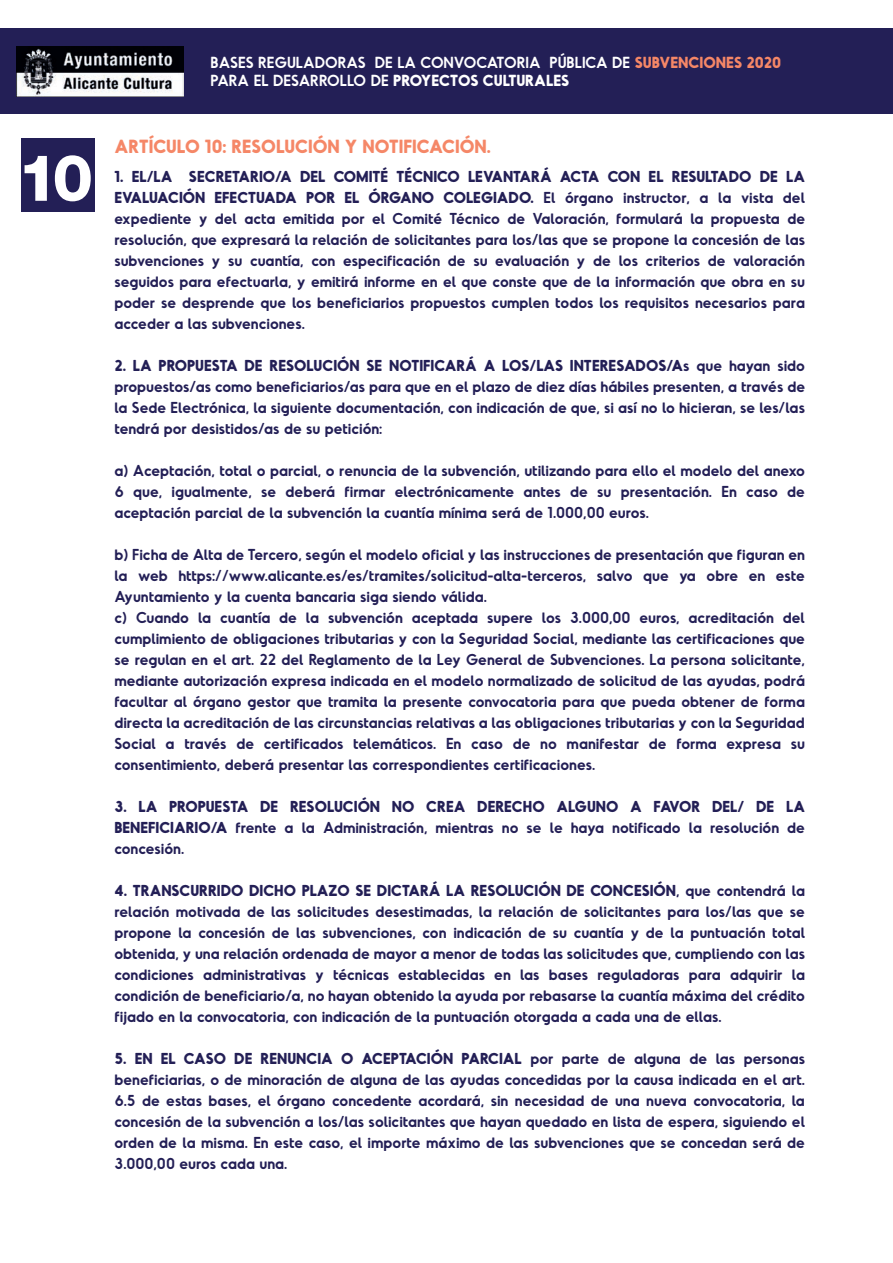
<style>
.page{position:relative;width:893px;height:1263px;background:#fff}
.page>*{position:absolute;margin:0;border:0;box-sizing:border-box;transform-origin:0 0}
.t1{font:800 64.35px "Helvetica Neue";color:#fff}
.t2{font:700 18px "Odudo Soft";color:#f58767}
.t3{font:600 15.15px/18.1px "Odudo Soft";color:#fff}
.t4{font:600 15px/21px "Odudo Soft";color:#231f56;text-align:justify}
.s1{font-weight:700;color:#f58767}
.s2{font-weight:700}
</style>
<div class="page">
<div style="left:21px;top:138px;width:74px;height:74px;background:#231f56"></div>
<div style="left:0;top:29px;width:893px;height:85px;background:#231f56"></div>
<img style="left:16px;top:46px;width:167px;height:50px">
<h1 class="t1" style="left:18px;top:140px;width:77px">10</h1>
<p class="t3" style="left:211px;top:53px;width:572px">BASES REGULADORAS DE LA CONVOCATORIA PÚBLICA DE <span class="s1">SUBVENCIONES 2020<br></span>PARA EL DESARROLLO DE <span class="s2">PROYECTOS CULTURALES</span></p>
<p class="t2" style="left:114px;top:135px;width:378px">ARTÍCULO 10: RESOLUCIÓN Y NOTIFICACIÓN.</p>
<p class="t4" style="left:114px;top:165px;width:692px"><span class="s2">1. EL/LA SECRETARIO/A DEL COMITÉ TÉCNICO LEVANTARÁ ACTA CON EL RESULTADO DE LA EVALUACIÓN EFECTUADA POR EL ÓRGANO COLEGIADO.</span> El órgano instructor, a la vista del expediente y del acta emitida por el Comité Técnico de Valoración, formulará la propuesta de resolución, que expresará la relación de solicitantes para los/las que se propone la concesión de las subvenciones y su cuantía, con especificación de su evaluación y de los criterios de valoración seguidos para efectuarla, y emitirá informe en el que conste que de la información que obra en su poder se desprende que los beneficiarios propuestos cumplen todos los requisitos necesarios para acceder a las subvenciones.</p>
<p class="t4" style="left:114px;top:354px;width:692px"><span class="s2">2. LA PROPUESTA DE RESOLUCIÓN SE NOTIFICARÁ A LOS/LAS INTERESADOS/A</span>s que hayan sido propuestos/as como beneficiarios/as para que en el plazo de diez días hábiles presenten, a través de la Sede Electrónica, la siguiente documentación, con indicación de que, si así no lo hicieran, se les/las tendrá por desistidos/as de su petición:</p>
<p class="t4" style="left:114px;top:459px;width:692px">a) Aceptación, total o parcial, o renuncia de la subvención, utilizando para ello el modelo del anexo 6 que, igualmente, se deberá firmar electrónicamente antes de su presentación. En caso de aceptación parcial de la subvención la cuantía mínima será de 1.000,00 euros.</p>
<p class="t4" style="left:114px;top:543px;width:692px;text-align:left">b) Ficha de Alta de Tercero, según el modelo oficial y las instrucciones de presentación que figuran en la web https://www.alicante.es/es/tramites/solicitud-alta-terceros, salvo que ya obre en este Ayuntamiento y la cuenta bancaria siga siendo válida.<br>c) Cuando la cuantía de la subvención aceptada supere los 3.000,00 euros, acreditación del cumplimiento de obligaciones tributarias y con la Seguridad Social, mediante las certificaciones que se regulan en el art. 22 del Reglamento de la Ley General de Subvenciones. La persona solicitante, mediante autorización expresa indicada en el modelo normalizado de solicitud de las ayudas, podrá facultar al órgano gestor que tramita la presente convocatoria para que pueda obtener de forma directa la acreditación de las circunstancias relativas a las obligaciones tributarias y con la Seguridad Social a través de certificados telemáticos. En caso de no manifestar de forma expresa su consentimiento, deberá presentar las correspondientes certificaciones.</p>
<p class="t4" style="left:114px;top:795px;width:692px"><span class="s2">3. LA PROPUESTA DE RESOLUCIÓN NO CREA DERECHO ALGUNO A FAVOR DEL/ DE LA BENEFICIARIO/A</span> frente a la Administración, mientras no se le haya notificado la resolución de concesión.</p>
<p class="t4" style="left:114px;top:879px;width:692px"><span class="s2">4. TRANSCURRIDO DICHO PLAZO SE DICTARÁ LA RESOLUCIÓN DE CONCESIÓN</span>, que contendrá la relación motivada de las solicitudes desestimadas, la relación de solicitantes para los/las que se propone la concesión de las subvenciones, con indicación de su cuantía y de la puntuación total obtenida, y una relación ordenada de mayor a menor de todas las solicitudes que, cumpliendo con las condiciones administrativas y técnicas establecidas en las bases reguladoras para adquirir la condición de beneficiario/a, no hayan obtenido la ayuda por rebasarse la cuantía máxima del crédito fijado en la convocatoria, con indicación de la puntuación otorgada a cada una de ellas.</p>
<p class="t4" style="left:114px;top:1048px;width:692px"><span class="s2">5. EN EL CASO DE RENUNCIA O ACEPTACIÓN PARCIAL</span> por parte de alguna de las personas beneficiarias, o de minoración de alguna de las ayudas concedidas por la causa indicada en el art.<br>6.5 de estas bases, el órgano concedente acordará, sin necesidad de una nueva convocatoria, la concesión de la subvención a los/las solicitantes que hayan quedado en lista de espera, siguiendo el orden de la misma. En este caso, el importe máximo de las subvenciones que se concedan será de 3.000,00 euros cada una.</p>
</div>
